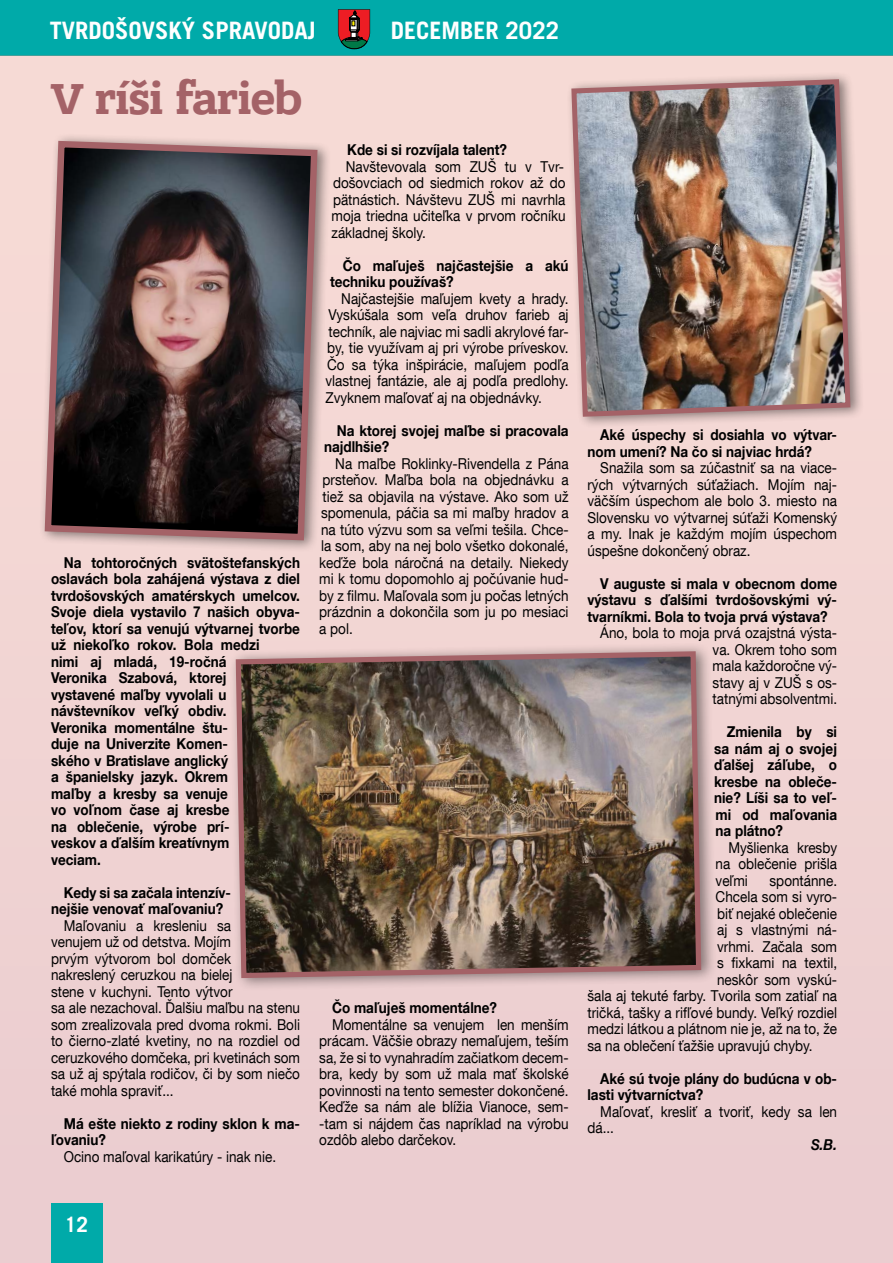
<style>
.page{position:relative;width:893px;height:1263px;background:#fff}
.page>*{position:absolute;margin:0;border:0;box-sizing:border-box;transform-origin:0 0}
.t1{font:700 46.05px "Bandera Pro";letter-spacing:-.02em;color:#a46267}
.t2{font:700 24px "Trade Gothic LT Com";color:#fff}
.t3{font:700 21px "Trade Gothic LT Com";color:#fff}
.t4{font:15px/16.5px "Helvetica Neue LT Com";color:#000;text-align:justify;scale:.9 1}
.t5{font:700 15px/16.5px "Helvetica Neue LT Com";color:#000;scale:.9 1}
.t6{font:italic 700 15px "Helvetica Neue LT Com";color:#000;scale:.9 1}
</style>
<div class="page">
<div style="left:0;top:0;width:893px;height:55px;background:#00aaa9"></div>
<svg style="left:338px;top:9px;width:32px;height:40px"></svg>
<div style="left:0;top:55px;width:893px;height:1208px;background:#f1d4d3"></div>
<div style="left:51px;top:1203px;width:51px;height:60px;background:#00aaa9"></div>
<div style="left:229px;top:642px;width:488px;height:350px;background:#000;opacity:.45"></div>
<img style="left:233px;top:649px;width:471px;height:332px">
<div style="left:39px;top:133px;width:292px;height:419px;background:#000;opacity:.45"></div>
<svg style="left:41px;top:138px;width:280px;height:406px;background:#554b4c"></svg>
<div style="left:566px;top:72px;width:298px;height:357px;background:#000;opacity:.45"></div>
<img style="left:569px;top:77px;width:284px;height:342px">
<h2 class="t2" style="left:50px;top:16px;width:267px">TVRDOŠOVSKÝ SPRAVODAJ</h2>
<h2 class="t2" style="left:391px;top:16px;width:170px">DECEMBER 2022</h2>
<h1 class="t1" style="left:51px;top:70px;width:253px">V ríši farieb</h1>
<p class="t5" style="left:51px;top:554px;width:278px;text-indent:13px">Na tohtoročných svätoštefanských oslavách bola zahájená výstava z diel tvrdošovských amatérskych umelcov.<br>Svoje diela vystavilo 7 našich obyva&shy;teľov, ktorí sa venujú výtvarnej tvorbe už niekoľko rokov. Bola medzi<br>nimi aj mladá, 19-ročná<br>Veronika Szabová, ktorej<br>vystavené maľby vyvolali u návštevníkov veľký obdiv.<br>Veronika momentálne štu-<br>duje na Univerzite Komen-<br>ského v Bratislave anglický<br>a španielsky jazyk. Okrem<br>maľby a kresby sa venuje<br>vo voľnom čase aj kresbe<br>na oblečenie, výrobe prí-<br>veskov a ďalším kreatívnym<br>veciam.</p>
<p class="t5" style="left:51px;top:884px;width:202px;text-indent:13px">Kedy si sa začala intenzív&shy;nejšie venovať maľovaniu?</p>
<p class="t4" style="left:51px;top:917px;width:278px;text-align:left;text-indent:13px">Maľovaniu a kresleniu sa<br>venujem už od detstva. Mojím<br>prvým výtvorom bol domček<br>nakreslený ceruzkou na bielej<br>stene v kuchyni. Tento výtvor<br>sa ale nezachoval. Ďalšiu maľbu na stenu som zrealizovala pred dvoma rokmi. Boli to čierno-zlaté kvetiny, no na rozdiel od ceruzkového domčeka, pri kvetinách som sa už aj spýtala rodičov, či by som niečo také mohla spraviť...</p>
<p class="t5" style="left:51px;top:1115px;width:278px;text-indent:13px">Má ešte niekto z rodiny sklon k ma&shy;ľovaniu?</p>
<p class="t4" style="left:64px;top:1148px;width:237px">Ocino maľoval karikatúry - inak nie.</p>
<p class="t5" style="left:347px;top:141px;width:179px">Kde si si rozvíjala talent?</p>
<p class="t4" style="left:332px;top:158px;width:262px;text-indent:14px">Navštevovala som ZUŠ tu v Tvr&shy;došovciach od siedmich rokov až do pätnástich. Návštevu ZUŠ mi navrhla moja triedna učiteľka v prvom ročníku základnej školy.</p>
<p class="t5" style="left:330px;top:257px;width:267px;text-indent:13px">Čo maľuješ najčastejšie a akú techniku používaš?</p>
<p class="t4" style="left:326px;top:290px;width:272px;text-indent:16px">Najčastejšie maľujem kvety a hrady.<br>Vyskúšala som veľa druhov farieb aj techník, ale najviac mi sadli akrylové far&shy;by, tie využívam aj pri výrobe príveskov.<br>Čo sa týka inšpirácie, maľujem podľa vlastnej fantázie, ale aj podľa predlohy.<br>Zvyknem maľovať aj na objednávky.</p>
<p class="t5" style="left:324px;top:422px;width:273px;text-indent:13px">Na ktorej svojej maľbe si pracovala najdlhšie?</p>
<p class="t4" style="left:319px;top:455px;width:279px;text-indent:16px">Na maľbe Roklinky-Rivendella z Pána prsteňov. Maľba bola na objednávku a tiež sa objavila na výstave. Ako som už spomenula, páčia sa mi maľby hradov a na túto výzvu som sa veľmi tešila. Chce&shy;la som, aby na nej bolo všetko dokonalé, keďže bola náročná na detaily. Niekedy mi k tomu dopomohlo aj počúvanie hud&shy;by z filmu. Maľovala som ju počas letných prázdnin a dokončila som ju po mesiaci a pol.</p>
<p class="t5" style="left:332px;top:999px;width:185px">Čo maľuješ momentálne?</p>
<p class="t4" style="left:319px;top:1016px;width:278px;text-indent:13px">Momentálne sa venujem len menším prácam. Väčšie obrazy nemaľujem, teším sa, že si to vynahradím začiatkom decem&shy;bra, kedy by som už mala mať školské povinnosti na tento semester dokončené.<br>Keďže sa nám ale blížia Vianoce, sem--tam si nájdem čas napríklad na výrobu ozdôb alebo darčekov.</p>
<p class="t5" style="left:587px;top:426px;width:279px;text-indent:13px">Aké úspechy si dosiahla vo výtvar&shy;nom umení? Na čo si najviac hrdá?</p>
<p class="t4" style="left:587px;top:459px;width:279px;text-indent:13px">Snažila som sa zúčastniť sa na viace&shy;rých výtvarných súťažiach. Mojím naj&shy;väčším úspechom ale bolo 3. miesto na Slovensku vo výtvarnej súťaži Komenský a my. Inak je každým mojím úspechom úspešne dokončený obraz.</p>
<p class="t5" style="left:587px;top:575px;width:279px;text-align:justify;text-indent:13px">V auguste si mala v obecnom dome výstavu s ďalšími tvrdošovskými vý&shy;tvarníkmi. Bola to tvoja prvá výstava?</p>
<p class="t4" style="left:713px;top:624px;width:140px;text-indent:-112px">Áno, bola to moja prvá ozajstná výsta&shy;va. Okrem toho som mala každoročne vý&shy;stavy aj v ZUŠ s os&shy;tatnými absolventmi.</p>
<p class="t5" style="left:714px;top:723px;width:138px;text-align:justify;text-indent:13px">Zmienila by si sa nám aj o svojej ďalšej záľube, o kresbe na obleče&shy;nie? Líši sa to veľ&shy;mi od maľovania na plátno?</p>
<p class="t4" style="left:716px;top:839px;width:137px;text-indent:13px">Myšlienka kresby na oblečenie prišla veľmi</p>
<p class="t4" style="left:770px;top:872px;width:77px">spontánne.</p>
<p class="t4" style="left:716px;top:888px;width:136px">Chcela som si vyro-</p>
<p class="t4" style="left:717px;top:905px;width:135px">biť nejaké oblečenie</p>
<p class="t4" style="left:717px;top:921px;width:135px">aj s vlastnými ná-</p>
<p class="t4" style="left:717px;top:938px;width:135px">vrhmi. Začala som</p>
<p class="t4" style="left:717px;top:954px;width:135px">s fixkami na textil,</p>
<p class="t4" style="left:717px;top:971px;width:135px">neskôr som vyskú-</p>
<p class="t4" style="left:587px;top:987px;width:279px">šala aj tekuté farby. Tvorila som zatiaľ na</p>
<p class="t4" style="left:587px;top:1004px;width:279px">tričká, tašky a rifľové bundy. Veľký rozdiel</p>
<p class="t4" style="left:587px;top:1020px;width:279px">medzi látkou a plátnom nie je, až na to, že</p>
<p class="t4" style="left:587px;top:1037px;width:252px">sa na oblečení ťažšie upravujú chyby.</p>
<p class="t5" style="left:587px;top:1070px;width:279px;text-indent:13px">Aké sú tvoje plány do budúcna v ob&shy;lasti výtvarníctva?</p>
<p class="t4" style="left:587px;top:1103px;width:279px;text-indent:13px">Maľovať, kresliť a tvoriť, kedy sa len dá...</p>
<p class="t6" style="left:811px;top:1135px;width:30px">S.B.</p>
<h3 class="t3" style="left:65px;top:1212px;width:25px">12</h3>
</div>
